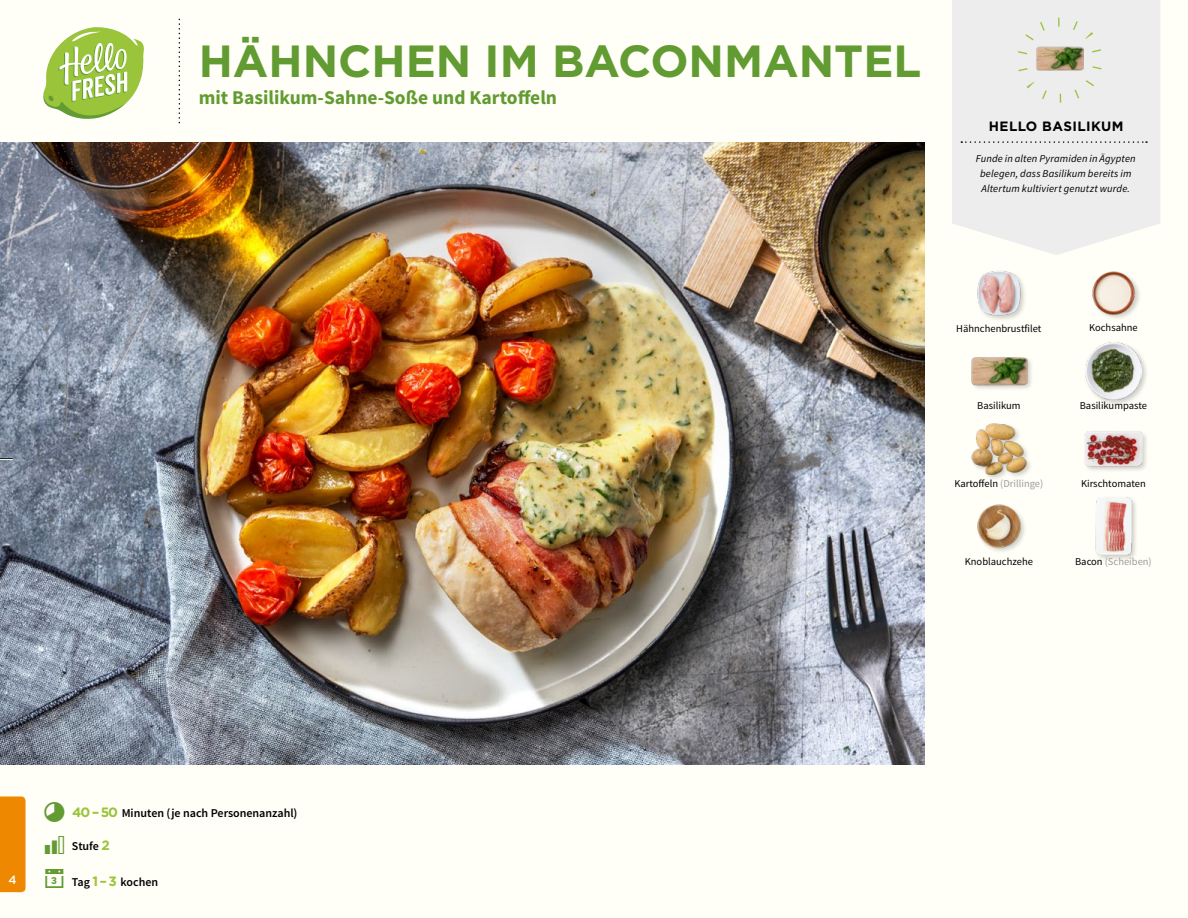
<style>
.page{position:relative;width:1188px;height:918px;background:#fffef7}
.page>*{position:absolute;margin:0;border:0;box-sizing:border-box;transform-origin:0 0}
.t1{font:700 45px "Gotham";color:#619b31}
.t2{font:700 19.5px "Source Sans Pro";color:#619b31}
.t3{font:700 13.5px "Gotham";letter-spacing:.03em;color:#000}
.t4{font:600 12px "Source Sans Pro";color:#000}
.t5{font:500 12px "Gotham";color:#fffef7}
.t6{font:italic 10.5px/14.7px "Source Sans Pro";letter-spacing:.015em;color:#000;text-align:center}
.t7{font:10.5px "Source Sans Pro";color:#000}
.t8{font:10.5px "Source Sans Pro";color:#9d9d9c}
.s1{color:#000}
.s2{font-family:"Gotham";font-weight:700;font-size:13.5px;color:#9ac43a}
.s3{color:#619b31}
</style>
<div class="page">
<img style="left:977px;top:504px;width:48px;height:48px">
<div style="left:1094px;top:496px;width:44px;height:65px;background:#000;opacity:.2"></div>
<img style="left:1094px;top:497px;width:44px;height:58px">
<div style="left:1084px;top:430px;width:65px;height:43px;background:#000;opacity:.2"></div>
<img style="left:1085px;top:430px;width:57px;height:43px">
<div style="left:970px;top:422px;width:63px;height:59px;background:#000;opacity:.2"></div>
<img style="left:970px;top:422px;width:58px;height:55px">
<div style="left:971px;top:356px;width:63px;height:36px;background:#000;opacity:.2"></div>
<img style="left:971px;top:356px;width:56px;height:36px">
<div style="left:1084px;top:341px;width:65px;height:65px;background:#000;opacity:.2"></div>
<img style="left:1085px;top:342px;width:57px;height:57px">
<img style="left:1092px;top:271px;width:48px;height:48px">
<img style="left:977px;top:271px;width:48px;height:49px">
<svg style="left:43px;top:27px;width:101px;height:92px"></svg>
<div style="left:0;top:796px;width:26px;height:96px;background:#e80"></div>
<div style="left:952px;top:0;width:208px;height:255px;background:#ededed"></div>
<svg style="left:961px;top:141px;width:186px;height:2px"></svg>
<img style="left:1036px;top:34px;width:48px;height:48px">
<div style="left:1017px;top:18px;width:85px;height:85px;border:9px dashed #9ac43a;border-radius:50%"></div>
<img style="left:0;top:142px;width:925px;height:623px">
<svg style="left:0;top:458px;width:13px;height:2px"></svg>
<h1 class="t1" style="left:199px;top:32px;width:724px">HÄHNCHEN IM BACONMANTEL</h1>
<h2 class="t2" style="left:199px;top:85px;width:360px">mit Basilikum-Sahne-Soße und Kartoffeln</h2>
<p class="t3" style="left:989px;top:117px;width:136px">HELLO BASILIKUM</p>
<p class="t6" style="left:976px;top:152px;width:161px">Funde in alten Pyramiden in Ägypten belegen, dass Basilikum bereits im<br>Altertum kultiviert genutzt wurde.</p>
<p class="t7" style="left:956px;top:322px;width:87px">Hähnchenbrustfilet</p>
<p class="t7" style="left:1089px;top:321px;width:50px">Kochsahne</p>
<p class="t7" style="left:977px;top:399px;width:45px">Basilikum</p>
<p class="t7" style="left:1080px;top:399px;width:69px">Basilikumpaste</p>
<p class="t8" style="left:954px;top:477px;width:90px"><span class="s1">Kartoffeln</span> (Drillinge)</p>
<p class="t7" style="left:1081px;top:477px;width:66px">Kirschtomaten</p>
<p class="t7" style="left:965px;top:555px;width:70px">Knoblauchzehe</p>
<p class="t8" style="left:1075px;top:555px;width:78px"><span class="s1">Bacon</span> (Scheiben)</p>
<p class="t5" style="left:9px;top:872px;width:6px">1</p>
<p class="t5" style="left:9px;top:872px;width:10px">4</p>
<p class="t4" style="left:72px;top:805px;width:227px"><span class="s2">40 –50</span> Minuten (je nach Personenanzahl)</p>
<p class="t4" style="left:72px;top:838px;width:40px">Stufe <span class="s2">2</span></p>
<p class="t4" style="left:43px;top:874px;width:117px"><span class="s3">▪</span> Tag <span class="s2">1 –3</span> kochen</p>
</div>
